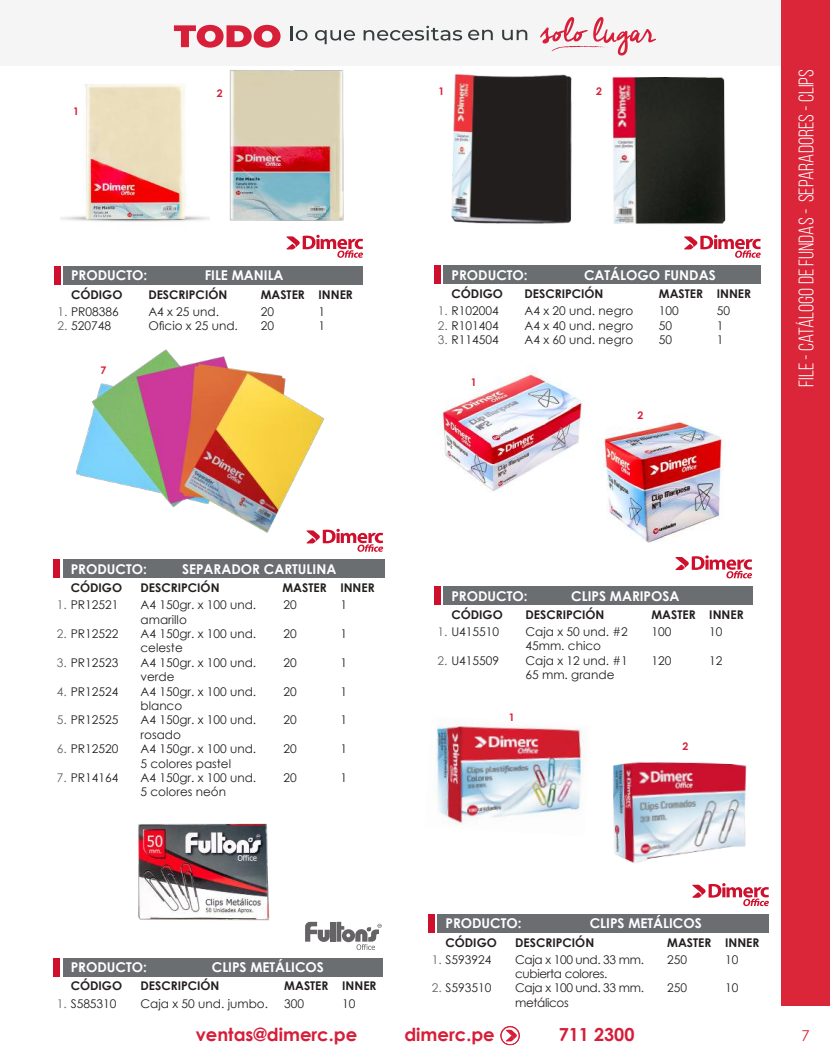
<style>
.page{position:relative;width:830px;height:1063px;background:#fff}
.page>*{position:absolute;margin:0;border:0;box-sizing:border-box;transform-origin:0 0}
.t1{font:21px "Bebas Neue";color:#fff}
.t2{font:700 18px "Century Gothic";color:#d61e39}
.t3{font:15px "Century Gothic";color:#db2539}
.t4{font:700 13.5px "Century Gothic";color:#fff}
.t5{font:12px/14.4px "Century Gothic";color:#241f1f}
.t6{font:700 12px "Century Gothic";color:#241f1f}
.t7{font:12px/14.4px "Century Gothic";letter-spacing:-.03em;color:#241f1f}
.t8{font:700 10.5px "Century Gothic";color:#d81f39}
.s1{color:#656365}
</style>
<div class="page">
<div style="left:0;top:0;width:829px;height:66px;background:#f6f5f5"></div>
<svg style="left:174px;top:25px;width:106px;height:23px"></svg>
<svg style="left:291px;top:26px;width:16px;height:15px"></svg>
<svg style="left:315px;top:30px;width:40px;height:14px"></svg>
<svg style="left:363px;top:26px;width:99px;height:15px"></svg>
<svg style="left:468px;top:30px;width:24px;height:10px"></svg>
<svg style="left:502px;top:30px;width:25px;height:10px"></svg>
<svg style="left:540px;top:17px;width:115px;height:39px"></svg>
<div style="left:780px;top:0;width:49px;height:1006px;background:#db2539"></div>
<svg style="left:500px;top:1026px;width:19px;height:19px"></svg>
<img style="left:60px;top:84px;width:149px;height:138px">
<img style="left:229px;top:70px;width:115px;height:151px">
<img style="left:439px;top:368px;width:146px;height:124px">
<img style="left:597px;top:421px;width:127px;height:122px">
<div style="left:54px;top:958px;width:6px;height:18px;background:#cf102d"></div>
<div style="left:63px;top:958px;width:319px;height:18px;background:#6a6e71"></div>
<img style="left:436px;top:720px;width:149px;height:105px">
<img style="left:613px;top:762px;width:134px;height:101px">
<div style="left:434px;top:265px;width:6px;height:19px;background:#cf102d"></div>
<div style="left:443px;top:265px;width:317px;height:19px;background:#6a6e71"></div>
<svg style="left:684px;top:235px;width:76px;height:23px"></svg>
<img style="left:451px;top:74px;width:121px;height:150px">
<img style="left:612px;top:76px;width:114px;height:148px">
<img style="left:76px;top:349px;width:248px;height:184px">
<svg style="left:305px;top:922px;width:24px;height:20px"></svg>
<div style="left:330px;top:922px;width:5px;height:20px;background:#656365"></div>
<svg style="left:336px;top:922px;width:45px;height:28px"></svg>
<div style="left:54px;top:266px;width:6px;height:19px;background:#cf102d"></div>
<div style="left:63px;top:266px;width:300px;height:19px;background:#6a6e71"></div>
<svg style="left:286px;top:235px;width:77px;height:23px"></svg>
<svg style="left:306px;top:529px;width:77px;height:23px"></svg>
<div style="left:54px;top:559px;width:6px;height:19px;background:#cf102d"></div>
<div style="left:63px;top:559px;width:321px;height:19px;background:#6a6e71"></div>
<div style="left:434px;top:586px;width:6px;height:19px;background:#cf102d"></div>
<div style="left:443px;top:586px;width:309px;height:19px;background:#6a6e71"></div>
<svg style="left:675px;top:555px;width:76px;height:23px"></svg>
<div style="left:428px;top:914px;width:6px;height:18px;background:#cf102d"></div>
<div style="left:437px;top:914px;width:331px;height:18px;background:#6a6e71"></div>
<svg style="left:692px;top:883px;width:76px;height:23px"></svg>
<img style="left:138px;top:823px;width:132px;height:98px">
<p class="t8" style="left:73px;top:104px;width:7px">1</p>
<p class="t8" style="left:217px;top:85px;width:7px">2</p>
<p class="t4" style="left:71px;top:265px;width:78px">PRODUCTO:</p>
<p class="t4" style="left:205px;top:265px;width:80px">FILE MANILA</p>
<p class="t6" style="left:71px;top:285px;width:53px">CÓDIGO</p>
<p class="t6" style="left:148px;top:285px;width:80px">DESCRIPCIÓN</p>
<p class="t5" style="left:148px;top:304px;width:91px">A4 x 25 und.<br>Oficio x 25 und.</p>
<p class="t6" style="left:260px;top:285px;width:94px">MASTER INNER</p>
<p class="t5" style="left:260px;top:304px;width:15px">20<br>20</p>
<p class="t5" style="left:318px;top:304px;width:8px">1<br>1</p>
<p class="t5" style="left:57px;top:304px;width:63px"><span class="s1">1.</span> PR08386</p>
<p class="t5" style="left:57px;top:318px;width:55px"><span class="s1">2.</span> 520748</p>
<p class="t8" style="left:101px;top:362px;width:7px">7</p>
<p class="t8" style="left:438px;top:83px;width:7px">1</p>
<p class="t8" style="left:595px;top:83px;width:7px">2</p>
<p class="t4" style="left:451px;top:265px;width:78px">PRODUCTO:</p>
<p class="t4" style="left:583px;top:265px;width:133px">CATÁLOGO FUNDAS</p>
<p class="t6" style="left:451px;top:285px;width:53px">CÓDIGO</p>
<p class="t6" style="left:524px;top:285px;width:80px">DESCRIPCIÓN</p>
<p class="t5" style="left:524px;top:304px;width:110px;text-align:justify">A4 x 20 und. negro A4 x 40 und. negro A4 x 60 und. negro</p>
<p class="t6" style="left:658px;top:285px;width:94px">MASTER INNER</p>
<p class="t5" style="left:658px;top:304px;width:21px">100<br>50<br>50</p>
<p class="t5" style="left:716px;top:304px;width:15px">50<br>1<br>1</p>
<p class="t5" style="left:437px;top:304px;width:62px"><span class="s1">1.</span> R102004</p>
<p class="t5" style="left:437px;top:318px;width:62px"><span class="s1">2.</span> R101404</p>
<p class="t5" style="left:437px;top:332px;width:62px"><span class="s1">3.</span> R114504</p>
<p class="t8" style="left:470px;top:374px;width:7px">1</p>
<p class="t8" style="left:637px;top:408px;width:7px">2</p>
<h1 class="t1" style="left:794px;top:387px;width:319px;rotate:-90deg">file - catálogo de fundas - separadores - clips</h1>
<p class="t4" style="left:71px;top:559px;width:78px">PRODUCTO:</p>
<p class="t4" style="left:182px;top:559px;width:156px">SEPARADOR CARTULINA</p>
<p class="t6" style="left:71px;top:579px;width:53px">CÓDIGO</p>
<p class="t6" style="left:140px;top:579px;width:80px">DESCRIPCIÓN</p>
<p class="t5" style="left:140px;top:598px;width:117px">A4 150gr. x 100 und. amarillo<br>A4 150gr. x 100 und. celeste<br>A4 150gr. x 100 und. verde<br>A4 150gr. x 100 und. blanco<br>A4 150gr. x 100 und. rosado<br>A4 150gr. x 100 und.<br>5 colores pastel<br>A4 150gr. x 100 und.<br>5 colores neón</p>
<p class="t6" style="left:282px;top:579px;width:94px">MASTER INNER</p>
<p class="t5" style="left:57px;top:598px;width:63px"><span class="s1">1.</span> PR12521</p>
<p class="t5" style="left:57px;top:626px;width:63px"><span class="s1">2.</span> PR12522</p>
<p class="t5" style="left:57px;top:655px;width:63px"><span class="s1">3.</span> PR12523</p>
<p class="t5" style="left:57px;top:684px;width:63px"><span class="s1">4.</span> PR12524</p>
<p class="t5" style="left:57px;top:713px;width:63px"><span class="s1">5.</span> PR12525</p>
<p class="t5" style="left:57px;top:742px;width:63px"><span class="s1">6.</span> PR12520</p>
<p class="t5" style="left:57px;top:770px;width:63px"><span class="s1">7.</span> PR14164</p>
<p class="t5" style="left:283px;top:598px;width:15px">20</p>
<p class="t5" style="left:283px;top:626px;width:15px">20</p>
<p class="t5" style="left:283px;top:655px;width:15px">20</p>
<p class="t5" style="left:283px;top:684px;width:15px">20</p>
<p class="t5" style="left:283px;top:713px;width:15px">20</p>
<p class="t5" style="left:283px;top:742px;width:15px">20</p>
<p class="t5" style="left:283px;top:770px;width:15px">20</p>
<p class="t5" style="left:340px;top:598px;width:8px">1</p>
<p class="t5" style="left:340px;top:626px;width:8px">1</p>
<p class="t5" style="left:340px;top:655px;width:8px">1</p>
<p class="t5" style="left:340px;top:684px;width:8px">1</p>
<p class="t5" style="left:340px;top:713px;width:8px">1</p>
<p class="t5" style="left:340px;top:742px;width:8px">1</p>
<p class="t5" style="left:340px;top:770px;width:8px">1</p>
<p class="t4" style="left:451px;top:585px;width:78px">PRODUCTO:</p>
<p class="t4" style="left:571px;top:585px;width:110px">CLIPS MARIPOSA</p>
<p class="t6" style="left:451px;top:605px;width:53px">CÓDIGO</p>
<p class="t6" style="left:525px;top:605px;width:80px">DESCRIPCIÓN</p>
<p class="t5" style="left:525px;top:624px;width:104px">Caja x 50 und. #2<br>45mm. chico<br>Caja x 12 und. #1<br>65 mm. grande</p>
<p class="t6" style="left:651px;top:605px;width:94px">MASTER INNER</p>
<p class="t5" style="left:651px;top:624px;width:21px">100</p>
<p class="t5" style="left:651px;top:653px;width:21px">120</p>
<p class="t5" style="left:437px;top:624px;width:63px"><span class="s1">1.</span> U415510</p>
<p class="t5" style="left:437px;top:653px;width:63px"><span class="s1">2.</span> U415509</p>
<p class="t5" style="left:709px;top:624px;width:15px">10</p>
<p class="t5" style="left:709px;top:653px;width:15px">12</p>
<p class="t8" style="left:508px;top:709px;width:7px">1</p>
<p class="t8" style="left:682px;top:739px;width:7px">2</p>
<p class="t4" style="left:445px;top:913px;width:78px">PRODUCTO:</p>
<p class="t4" style="left:589px;top:913px;width:114px">CLIPS METÁLICOS</p>
<p class="t6" style="left:445px;top:933px;width:53px">CÓDIGO</p>
<p class="t6" style="left:515px;top:933px;width:80px">DESCRIPCIÓN</p>
<p class="t7" style="left:515px;top:952px;width:130px">Caja x 100 und. 33 mm. cubierta colores.<br>Caja x 100 und. 33 mm. metálicos</p>
<p class="t6" style="left:667px;top:933px;width:94px">MASTER INNER</p>
<p class="t5" style="left:667px;top:952px;width:21px">250</p>
<p class="t5" style="left:667px;top:981px;width:21px">250</p>
<p class="t5" style="left:431px;top:952px;width:61px"><span class="s1">1.</span> S593924</p>
<p class="t5" style="left:431px;top:981px;width:61px"><span class="s1">2.</span> S593510</p>
<p class="t5" style="left:724px;top:952px;width:15px">10</p>
<p class="t4" style="left:71px;top:957px;width:78px">PRODUCTO:</p>
<p class="t4" style="left:212px;top:957px;width:114px">CLIPS METÁLICOS</p>
<p class="t6" style="left:71px;top:977px;width:53px">CÓDIGO</p>
<p class="t6" style="left:140px;top:977px;width:80px">DESCRIPCIÓN</p>
<p class="t5" style="left:57px;top:996px;width:61px"><span class="s1">1.</span> S585310</p>
<p class="t5" style="left:140px;top:996px;width:129px">Caja x 50 und. jumbo.</p>
<p class="t6" style="left:284px;top:977px;width:94px">MASTER INNER</p>
<p class="t5" style="left:724px;top:981px;width:15px">10</p>
<p class="t5" style="left:284px;top:996px;width:21px">300</p>
<p class="t5" style="left:342px;top:996px;width:15px">10</p>
<h2 class="t2" style="left:196px;top:1020px;width:163px">ventas@dimerc.pe</h2>
<h2 class="t2" style="left:404px;top:1020px;width:92px">dimerc.pe</h2>
<h2 class="t2" style="left:558px;top:1020px;width:77px">711 2300</h2>
<p class="t3" style="left:801px;top:1025px;width:10px">7</p>
</div>
